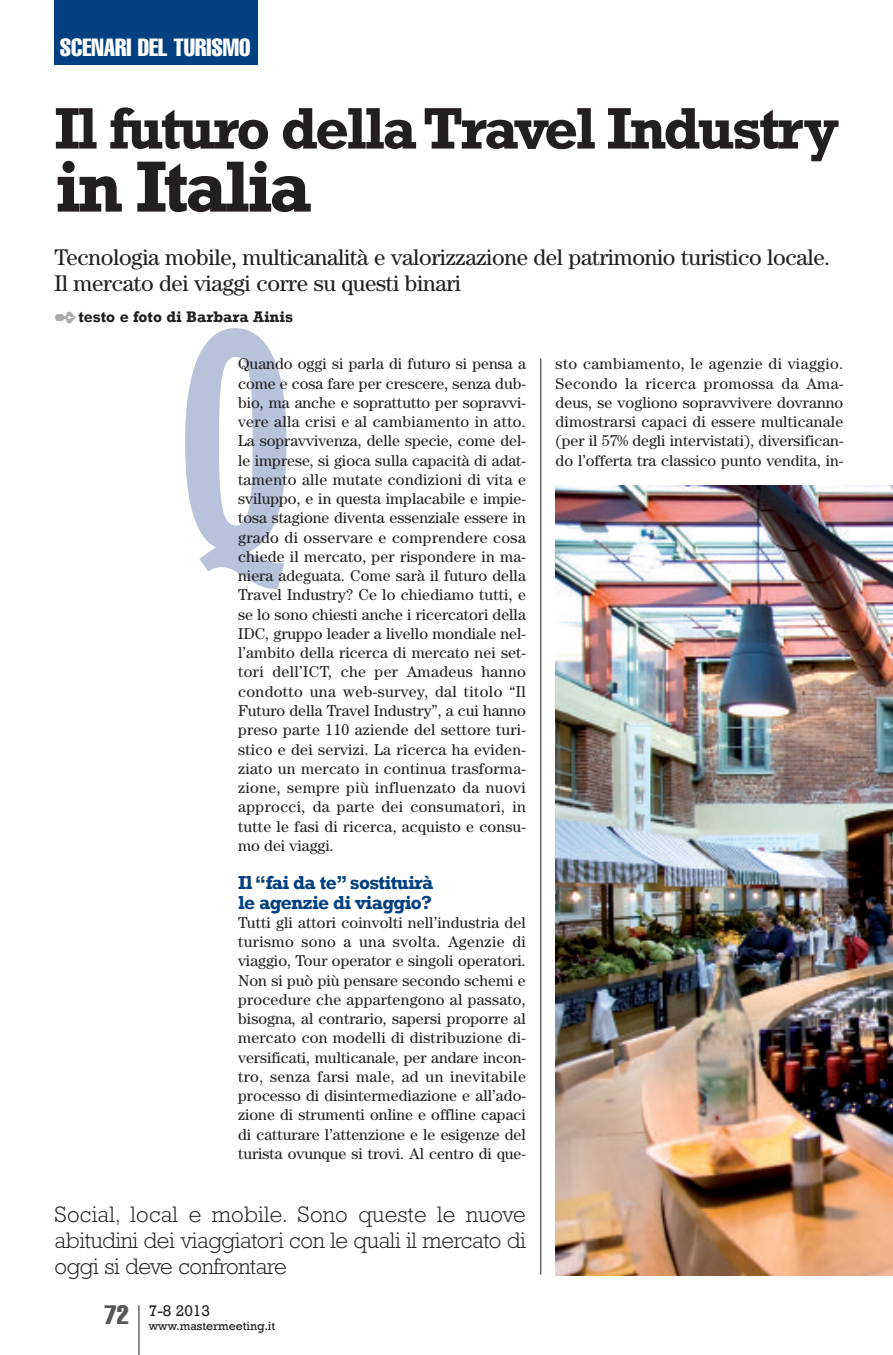
<style>
.page{position:relative;width:893px;height:1355px;background:#fff}
.page>*{position:absolute;margin:0;border:0;box-sizing:border-box;transform-origin:0 0}
.t1{font:700 73.5px "Rockwell";letter-spacing:-.05em;color:#231f20}
.t2{font:700 59.5px "Rockwell";letter-spacing:-.05em;color:#231f20}
.t3{font:extra-condensed 24.5px "Helvetica";color:#fff}
.t4{font:22.75px/26.2px "Century";letter-spacing:-.015em;color:#231f20}
.t5{font:300 22.75px/26.2px "Rockwell";letter-spacing:-.015em;color:#231f20;text-align:justify}
.t6{font:700 19.25px/19.2px "Rockwell";letter-spacing:-.035em;color:#014081}
.t7{font:15.75px/19.2px "Century";color:#231f20;text-align:justify}
.t8{font:700 15.75px "Rockwell";color:#231f20}
.t9{font:15.75px "Rockwell";color:#231f20}
.t10{font:12.25px "Rockwell";color:#231f20}
.s1{color:#a8a9ad}
</style>
<div class="page">
<hr style="left:540px;top:358px;width:1px;height:916px;background:#231f20">
<hr style="left:138px;top:1305px;width:1px;height:49px;background:#231f20">
<div style="left:55px;top:0;width:203px;height:64px;background:#014081"></div>
<svg style="left:185px;top:328px;width:101px;height:261px"></svg>
<img style="left:556px;top:485px;width:337px;height:790px">
<h3 class="t3" style="left:60px;top:39px;width:192px">SCENARI DEL TURISMO</h3>
<h2 class="t2" style="left:55px;top:92px;width:786px">Il futuro dellaTravel Industry</h2>
<h1 class="t1" style="left:55px;top:142px;width:259px">in Italia</h1>
<h3 class="t4" style="left:55px;top:246px;width:777px">Tecnologia mobile, multicanalità e valorizzazione del patrimonio turistico locale.<br>Il mercato dei viaggi corre su questi binari</h3>
<p class="t8" style="left:55px;top:307px;width:240px"><span class="s1">✒</span>testo e foto di Barbara Ainis</p>
<p class="t7" style="left:238px;top:355px;width:289px">Quando oggi si parla di futuro si pensa a come e cosa fare per crescere, senza dub&shy;bio, ma anche e soprattutto per sopravvi&shy;vere alla crisi e al cambiamento in atto.<br>La sopravvivenza, delle specie, come del&shy;le imprese, si gioca sulla capacità di adat&shy;tamento alle mutate condizioni di vita e sviluppo, e in questa implacabile e impie&shy;tosa stagione diventa essenziale essere in grado di osservare e comprendere cosa chiede il mercato, per rispondere in ma&shy;niera adeguata. Come sarà il futuro della Travel Industry? Ce lo chiediamo tutti, e se lo sono chiesti anche i ricercatori della IDC, gruppo leader a livello mondiale nel&shy;l’ambito della ricerca di mercato nei set&shy;tori dell’ICT, che per Amadeus hanno condotto una web-survey, dal titolo “Il Futuro della Travel Industry”, a cui hanno preso parte 110 aziende del settore turi&shy;stico e dei servizi. La ricerca ha eviden&shy;ziato un mercato in continua trasforma&shy;zione, sempre più influenzato da nuovi approcci, da parte dei consumatori, in tutte le fasi di ricerca, acquisto e consu&shy;mo dei viaggi.</p>
<p class="t6" style="left:238px;top:872px;width:197px">Il “fai da te” sostituirà le agenzie di viaggio?</p>
<p class="t7" style="left:238px;top:914px;width:289px">Tutti gli attori coinvolti nell’industria del turismo sono a una svolta. Agenzie di viaggio, Tour operator e singoli operatori.<br>Non si può più pensare secondo schemi e procedure che appartengono al passato, bisogna, al contrario, sapersi proporre al mercato con modelli di distribuzione di&shy;versificati, multicanale, per andare incon&shy;tro, senza farsi male, ad un inevitabile processo di disintermediazione e all’ado&shy;zione di strumenti online e offline capaci di catturare l’attenzione e le esigenze del turista ovunque si trovi. Al centro di que-</p>
<h3 class="t5" style="left:55px;top:1202px;width:473px">Social, local e mobile. Sono queste le nuove abitudini dei viaggiatori con le quali il mercato di oggi si deve confrontare</h3>
<p class="t10" style="left:105px;top:1318px;width:172px"><sup>72</sup> www.mastermeeting.it</p>
<p class="t9" style="left:149px;top:1300px;width:63px">7-8 2013</p>
<p class="t7" style="left:556px;top:355px;width:289px">sto cambiamento, le agenzie di viaggio.<br>Secondo la ricerca promossa da Ama&shy;deus, se vogliono sopravvivere dovranno dimostrarsi capaci di essere multicanale (per il 57% degli intervistati), diversifican&shy;do l’offerta tra classico punto vendita, in-</p>
</div>
